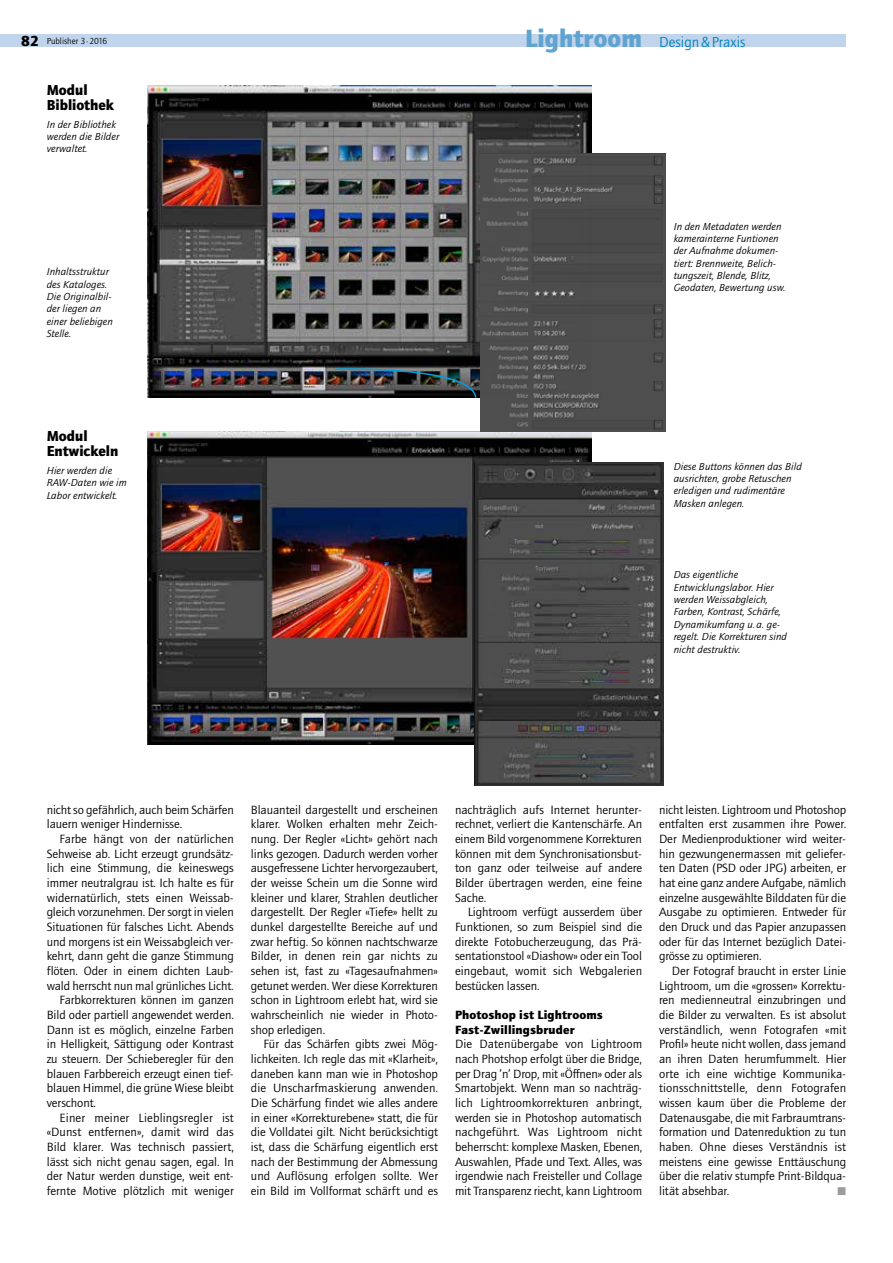
<style>
.page{position:relative;width:893px;height:1263px;background:#fff}
.page>*{position:absolute;margin:0;border:0;box-sizing:border-box;transform-origin:0 0}
.t1{font:900 15px/14.7px "Quay Publisher";color:#000}
.t2{font:15px "Quay Publisher";letter-spacing:.005em;color:#0081bc}
.t3{font:12.3px/14.7px "Quay Publisher";letter-spacing:-.005em;color:#000;text-align:justify;scale:1.05 1}
.t4{font:900 12.3px/14.7px "Quay Publisher";letter-spacing:.01em;color:#000;scale:1.05 1}
.t5{font:italic 10.5px/12.5px "Quay Publisher";letter-spacing:.005em;color:#000;scale:1.05 1}
.t6{font:9px "Quay Publisher";color:#000}
.s1{font-weight:900;font-size:15px}
.s2{font-weight:900;font-size:25.8px;color:#60a2d0}
</style>
<div class="page">
<div style="left:0;top:34px;width:846px;height:13px;background:#c0d5ec"></div>
<img style="left:148px;top:85px;width:444px;height:313px">
<img style="left:147px;top:431px;width:444px;height:314px">
<img style="left:335px;top:368px;width:142px;height:30px">
<img style="left:480px;top:154px;width:186px;height:277px">
<img style="left:474px;top:463px;width:190px;height:322px">
<p class="t6" style="left:21px;top:36px;width:88px"><span class="s1">82</span> Publisher 3·2016</p>
<p class="t2" style="left:525px;top:34px;width:222px"><span class="s2">Lightroom</span> Design&amp;Praxis</p>
<p class="t1" style="left:47px;top:83px;width:69px">Modul<br>Bibliothek</p>
<p class="t5" style="left:47px;top:118px;width:70px">In der Bibliothek werden die Bilder verwaltet.</p>
<p class="t5" style="left:47px;top:266px;width:65px">Inhaltsstruktur des Kataloges.<br>Die Originalbil&shy;der liegen an einer beliebigen<br>Stelle.</p>
<p class="t1" style="left:47px;top:428px;width:73px">Modul<br>Entwickeln</p>
<p class="t5" style="left:47px;top:465px;width:78px">Hier werden die<br>RAW-Daten wie im<br>Labor entwickelt.</p>
<p class="t5" style="left:674px;top:220px;width:108px">In den Metadaten werden kamerainterne Funtionen der Aufnahme dokumen&shy;tiert: Brennweite, Belich&shy;tungszeit, Blende, Blitz,<br>Geodaten, Bewertung usw.</p>
<p class="t5" style="left:674px;top:460px;width:124px">Diese Buttons können das Bild ausrichten, grobe Retuschen erledigen und rudimentäre<br>Masken anlegen.</p>
<p class="t5" style="left:674px;top:569px;width:109px">Das eigentliche<br>Entwicklungslabor. Hier werden Weissabgleich,<br>Farben, Kontrast, Schärfe,<br>Dynamikumfang u. a. ge&shy;regelt. Die Korrekturen sind nicht destruktiv.</p>
<p class="t3" style="left:47px;top:802px;width:180px">nicht so gefährlich, auch beim Schärfen lauern weniger Hindernisse.</p>
<p class="t3" style="left:60px;top:832px;width:167px">Farbe hängt von der natürlichen</p>
<p class="t3" style="left:47px;top:846px;width:180px">Sehweise ab. Licht erzeugt grundsätz-</p>
<p class="t3" style="left:47px;top:861px;width:180px">lich eine Stimmung, die keineswegs</p>
<p class="t3" style="left:47px;top:876px;width:180px">immer neutralgrau ist. Ich halte es für</p>
<p class="t3" style="left:47px;top:890px;width:180px">widernatürlich, stets einen Weissab-</p>
<p class="t3" style="left:47px;top:905px;width:180px">gleich vorzunehmen. Der sorgt in vielen</p>
<p class="t3" style="left:47px;top:920px;width:180px">Situationen für falsches Licht. Abends</p>
<p class="t3" style="left:47px;top:934px;width:180px">und morgens ist ein Weissabgleich ver-</p>
<p class="t3" style="left:47px;top:949px;width:180px">kehrt, dann geht die ganze Stimmung</p>
<p class="t3" style="left:47px;top:964px;width:180px">flöten. Oder in einem dichten Laub-</p>
<p class="t3" style="left:47px;top:978px;width:180px">wald herrscht nun mal grünliches Licht.</p>
<p class="t3" style="left:60px;top:993px;width:168px">Farbkorrekturen können im ganzen</p>
<p class="t3" style="left:47px;top:1008px;width:180px">Bild oder partiell angewendet werden.</p>
<p class="t3" style="left:47px;top:1022px;width:180px">Dann ist es möglich, einzelne Farben</p>
<p class="t3" style="left:47px;top:1037px;width:180px">in Helligkeit, Sättigung oder Kontrast</p>
<p class="t3" style="left:47px;top:1052px;width:180px">zu steuern. Der Schieberegler für den</p>
<p class="t3" style="left:47px;top:1066px;width:180px">blauen Farbbereich erzeugt einen tief-</p>
<p class="t3" style="left:47px;top:1081px;width:180px">blauen Himmel, die grüne Wiese bleibt</p>
<p class="t3" style="left:47px;top:1096px;width:49px">verschont.</p>
<p class="t3" style="left:60px;top:1110px;width:168px">Einer meiner Lieblingsregler ist</p>
<p class="t3" style="left:47px;top:1125px;width:180px">«Dunst entfernen», damit wird das</p>
<p class="t3" style="left:47px;top:1140px;width:180px">Bild klarer. Was technisch passiert,</p>
<p class="t3" style="left:47px;top:1154px;width:180px">lässt sich nicht genau sagen, egal. In</p>
<p class="t3" style="left:47px;top:1169px;width:180px">der Natur werden dunstige, weit ent-</p>
<p class="t3" style="left:47px;top:1183px;width:180px">fernte Motive plötzlich mit weniger</p>
<p class="t3" style="left:251px;top:802px;width:180px">Blauanteil dargestellt und erscheinen klarer. Wolken erhalten mehr Zeich&shy;nung. Der Regler «Licht» gehört nach links gezogen. Dadurch werden vorher ausgefressene Lichter hervorgezaubert, der weisse Schein um die Sonne wird kleiner und klarer, Strahlen deutlicher dargestellt. Der Regler «Tiefe» hellt zu dunkel dargestellte Bereiche auf und zwar heftig. So können nachtschwarze Bilder, in denen rein gar nichts zu sehen ist, fast zu «Tagesaufnahmen» getunet werden. Wer diese Korrekturen schon in Lightroom erlebt hat, wird sie wahrscheinlich nie wieder in Photo&shy;shop erledigen.</p>
<p class="t3" style="left:251px;top:1037px;width:180px;text-indent:13px">Für das Schärfen gibts zwei Mög&shy;lichkeiten. Ich regle das mit «Klarheit», daneben kann man wie in Photoshop die Unscharfmaskierung anwenden.<br>Die Schärfung findet wie alles andere in einer «Korrekturebene» statt, die für die Volldatei gilt. Nicht berücksichtigt ist, dass die Schärfung eigentlich erst nach der Bestimmung der Abmessung und Auflösung erfolgen sollte. Wer ein Bild im Vollformat schärft und es</p>
<p class="t3" style="left:455px;top:802px;width:180px">nachträglich aufs Internet herunter&shy;rechnet, verliert die Kantenschärfe. An einem Bild vorgenommene Korrekturen können mit dem Synchronisationsbut&shy;ton ganz oder teilweise auf andere Bilder übertragen werden, eine feine Sache.</p>
<p class="t3" style="left:455px;top:905px;width:180px;text-indent:13px">Lightroom verfügt ausserdem über Funktionen, so zum Beispiel sind die direkte Fotobucherzeugung, das Prä&shy;sentationstool «Diashow» oder ein Tool eingebaut, womit sich Webgalerien bestücken lassen.</p>
<p class="t4" style="left:455px;top:1007px;width:142px">Photoshop ist Lightrooms<br>Fast-Zwillingsbruder</p>
<p class="t3" style="left:455px;top:1037px;width:180px">Die Datenübergabe von Lightroom nach Photshop erfolgt über die Bridge, per Drag ’n’ Drop, mit «Öffnen» oder als Smartobjekt. Wenn man so nachträg&shy;lich Lightroomkorrekturen anbringt, werden sie in Photoshop automatisch nachgeführt. Was Lightroom nicht beherrscht: komplexe Masken, Ebenen, Auswahlen, Pfade und Text. Alles, was irgendwie nach Freisteller und Collage mit Transparenz riecht, kann Lightroom</p>
<p class="t3" style="left:659px;top:802px;width:180px">nicht leisten. Lightroom und Photoshop entfalten erst zusammen ihre Power.<br>Der Medienproduktioner wird weiter&shy;hin gezwungenermassen mit geliefer&shy;ten Daten (PSD oder JPG) arbeiten, er hat eine ganz andere Aufgabe, nämlich einzelne ausgewählte Bilddaten für die Ausgabe zu optimieren. Entweder für den Druck und das Papier anzupassen oder für das Internet bezüglich Datei&shy;grösse zu optimieren.</p>
<p class="t3" style="left:659px;top:964px;width:180px;text-indent:13px">Der Fotograf braucht in erster Linie Lightroom, um die «grossen» Korrektu&shy;ren medienneutral einzubringen und die Bilder zu verwalten. Es ist absolut verständlich, wenn Fotografen «mit Profil» heute nicht wollen, dass jemand an ihren Daten herumfummelt. Hier orte ich eine wichtige Kommunika&shy;tionsschnittstelle, denn Fotografen wissen kaum über die Probleme der Datenausgabe, die mit Farbraumtrans&shy;formation und Datenreduktion zu tun haben. Ohne dieses Verständnis ist meistens eine gewisse Enttäuschung über die relativ stumpfe Print-Bildqua&shy;lität absehbar.</p>
</div>
